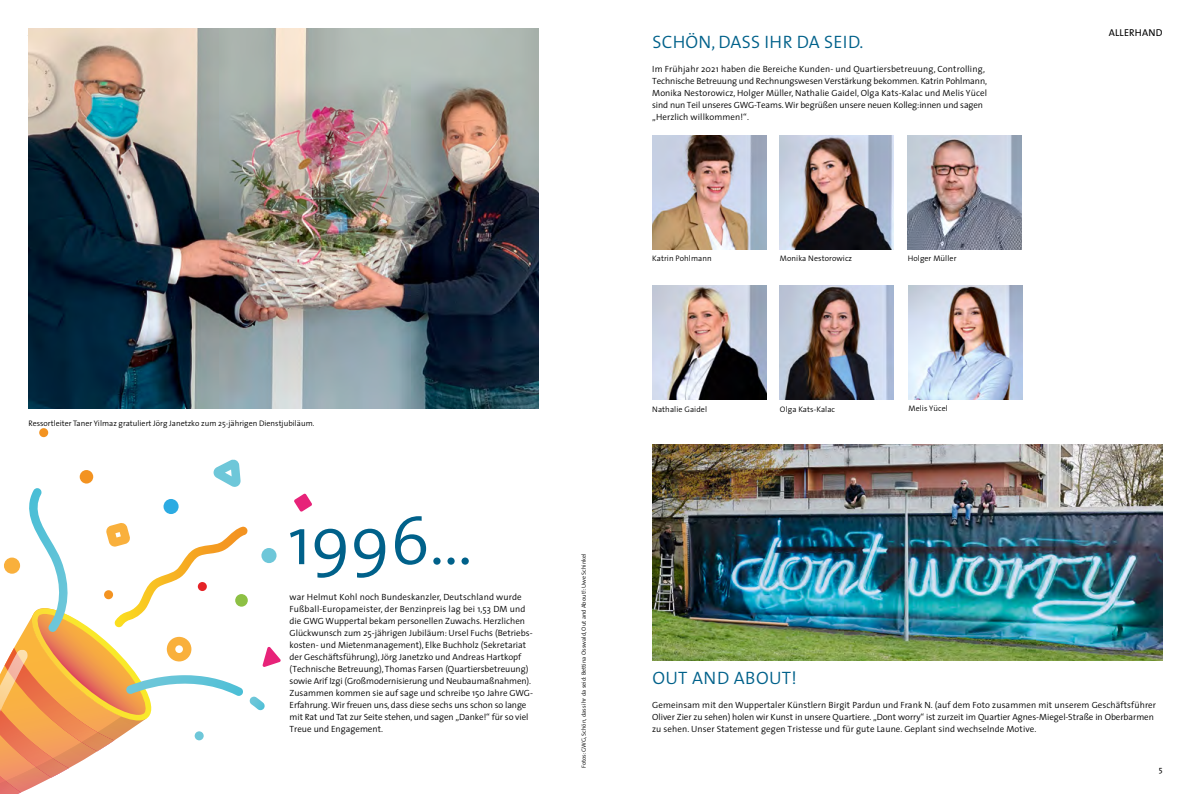
<style>
.page{position:relative;width:1191px;height:794px;background:#fff}
.page>*{position:absolute;margin:0;border:0;box-sizing:border-box;transform-origin:0 0}
.Copy{font:300 18px "The Sans";letter-spacing:.015em;color:#00618a}
.t1{font:10px "The Sans";letter-spacing:.015em;color:#000}
.Copy-2{font:300 9px/12px "The Sans";color:#000}
.Bildunterschriften{font:300 8px "The Sans";color:#000}
.t2{font:8px "The Sans";color:#000}
.Bildunterschriften-2{font:300 6px "The Sans";color:#000}
</style>
<div class="page">
<div style="left:39px;top:428px;width:9px;height:9px;background:#f39321;border-radius:50%"></div>
<svg style="left:0;top:459px;width:281px;height:335px"></svg>
<div style="left:0;top:457px;width:7px;height:65px;background:#fff"></div>
<img style="left:780px;top:135px;width:113px;height:114px">
<img style="left:652px;top:286px;width:114px;height:114px">
<img style="left:780px;top:286px;width:113px;height:114px">
<img style="left:908px;top:286px;width:114px;height:114px">
<img style="left:652px;top:444px;width:510px;height:216px">
<img style="left:907px;top:135px;width:114px;height:114px">
<img style="left:652px;top:135px;width:114px;height:114px">
<img style="left:28px;top:28px;width:511px;height:380px">
<svg style="left:290px;top:493px;width:179px;height:85px"></svg>
<p class="Bildunterschriften" style="left:28px;top:417px;width:288px">Ressortleiter Taner Yilmaz gratuliert Jörg Janetzko zum 25-jährigen Dienstjubiläum.</p>
<p class="Copy-2" style="left:289px;top:591px;width:245px">war Helmut Kohl noch Bundeskanzler, Deutschland wurde Fußball-Europameister, der Benzinpreis lag bei 1,53 DM und die GWG Wuppertal bekam personellen Zuwachs. Herzlichen Glückwunsch zum 25-jährigen Jubiläum: Ursel Fuchs (Betriebs&shy;kosten- und Mietenmanagement), Elke Buchholz (Sekretariat der Geschäftsführung), Jörg Janetzko und Andreas Hartkopf (Technische Betreuung), Thomas Farsen (Quartiersbetreuung) sowie Arif Izgi (Großmodernisierung und Neubaumaßnahmen).<br>Zusammen kommen sie auf sage und schreibe 150 Jahre GWG-Erfahrung. Wir freuen uns, dass diese sechs uns schon so lange mit Rat und Tat zur Seite stehen, und sagen „Danke!“ für so viel Treue und Engagement.</p>
<p class="Bildunterschriften-2" style="left:579px;top:768px;width:217px;rotate:-90deg">Fotos: GWG, Schön, dass ihr da seid: Bettina Osswald, Out and About!: Uwe Schinkel</p>
<p class="Copy" style="left:652px;top:27px;width:212px">SCHÖN, DASS IHR DA SEID.</p>
<p class="Copy-2" style="left:652px;top:63px;width:336px">Im Frühjahr 2021 haben die Bereiche Kunden- und Quartiersbetreuung, Controlling, Technische Betreuung und Rechnungswesen Verstärkung bekommen. Katrin Pohlmann, Monika Nestorowicz, Holger Müller, Nathalie Gaidel, Olga Kats-Kalac und Melis Yücel sind nun Teil unseres GWG-Teams. Wir begrüßen unsere neuen Kolleg:innen und sagen „Herzlich willkommen!“.</p>
<p class="Bildunterschriften" style="left:652px;top:252px;width:61px">Katrin Pohlmann</p>
<p class="Bildunterschriften" style="left:652px;top:402px;width:56px">Nathalie Gaidel</p>
<p class="Bildunterschriften" style="left:780px;top:252px;width:74px">Monika Nestorowicz</p>
<p class="Bildunterschriften" style="left:907px;top:252px;width:50px">Holger Müller</p>
<p class="Bildunterschriften" style="left:780px;top:402px;width:57px">Olga Kats-Kalac</p>
<p class="Bildunterschriften" style="left:908px;top:402px;width:41px">Melis Yücel</p>
<p class="Copy" style="left:652px;top:663px;width:146px">OUT AND ABOUT!</p>
<p class="t1" style="left:1109px;top:24px;width:55px">ALLERHAND</p>
<p class="Copy-2" style="left:652px;top:699px;width:505px">Gemeinsam mit den Wuppertaler Künstlern Birgit Pardun und Frank N. (auf dem Foto zusammen mit unserem Geschäftsführer<br>Oliver Zier zu sehen) holen wir Kunst in unsere Quartiere. „Dont worry“ ist zurzeit im Quartier Agnes-Miegel-Straße in Oberbarmen zu sehen. Unser Statement gegen Tristesse und für gute Laune. Geplant sind wechselnde Motive.</p>
<p class="t2" style="left:1158px;top:762px;width:5px">5</p>
</div>
